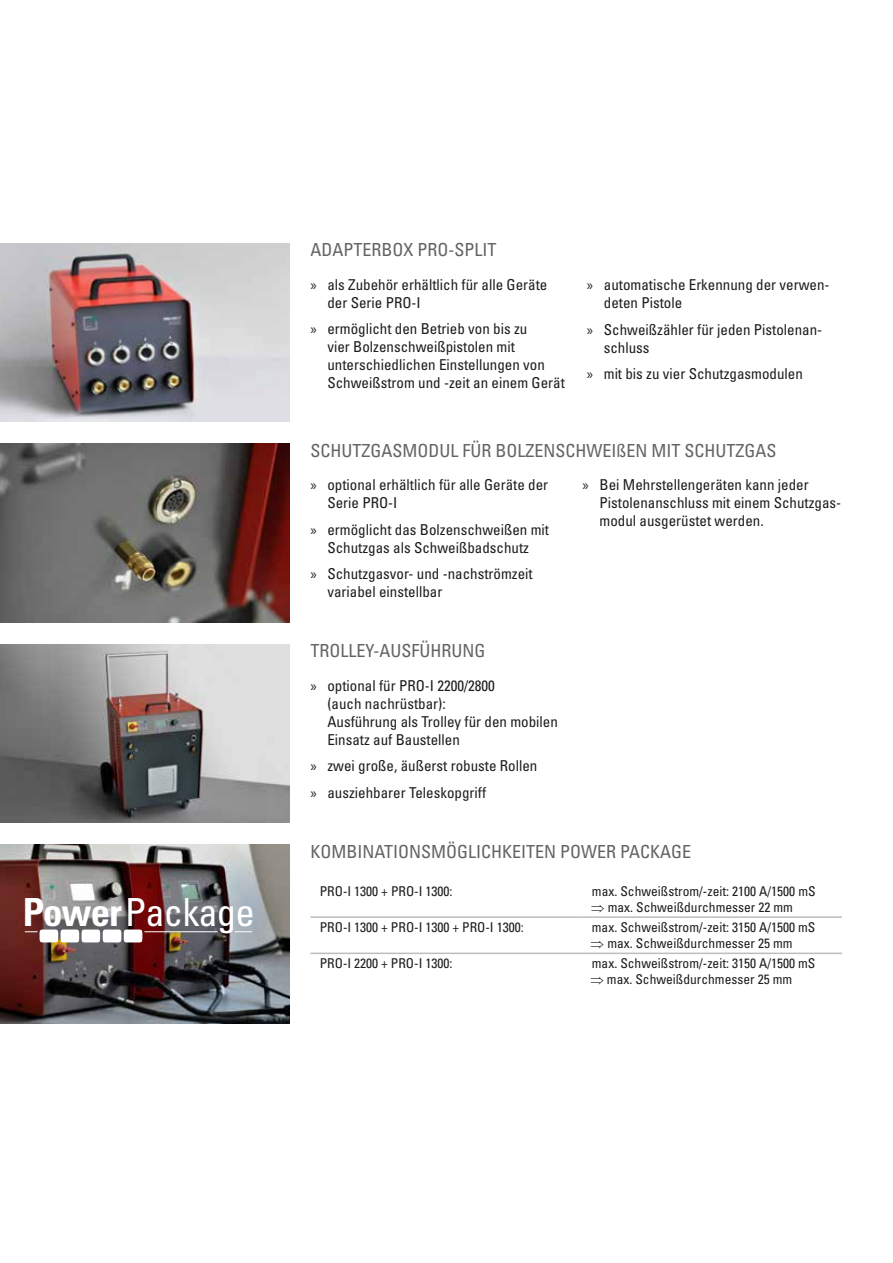
<style>
.page{position:relative;width:893px;height:1263px;background:#fff}
.page>*{position:absolute;margin:0;border:0;box-sizing:border-box;transform-origin:0 0}
.t1{font:condensed 38.7px "Univers LT Std";letter-spacing:-.025em;color:#fff}
.t2{font:condensed 18px "Univers LT Std";color:#646463}
.t3{font:condensed 15px/18px "Univers LT Std";color:#1d1d1b}
.t4{font:condensed 13.5px/16.2px "Univers LT Std";color:#1d1d1b}
.s1{font-family:"Univers LT Pro";font-weight:700}
.s2{font-family:"Myriad Pro";font-stretch:normal}
</style>
<div class="page">
<img style="left:0;top:444px;width:289px;height:178px">
<img style="left:0;top:243px;width:289px;height:179px">
<img style="left:0;top:644px;width:289px;height:179px">
<img style="left:0;top:845px;width:289px;height:178px">
<svg style="left:39px;top:929px;width:104px;height:13px"></svg>
<hr style="left:310px;top:952px;width:273px;height:2px;background:#bdbdbc">
<hr style="left:583px;top:952px;width:259px;height:2px;background:#bdbdbc">
<hr style="left:310px;top:916px;width:273px;height:2px;background:#bdbdbc">
<hr style="left:583px;top:916px;width:259px;height:2px;background:#bdbdbc">
<h1 class="t1" style="left:23px;top:887px;width:234px"><span class="s1">Power</span>Package</h1>
<p class="t2" style="left:310px;top:238px;width:188px">ADAPTERBOX PRO-SPLIT</p>
<p class="t3" style="left:327px;top:275px;width:221px;text-indent:-17px"><span class="s2">»</span> als Zubehör erhältlich für alle Geräte der Serie PRO-I</p>
<p class="t3" style="left:327px;top:320px;width:239px;text-indent:-17px"><span class="s2">»</span> ermöglicht den Betrieb von bis zu<br>vier Bolzenschweißpistolen mit unterschiedlichen Einstellungen von Schweißstrom und -zeit an einem Gerät</p>
<p class="t3" style="left:604px;top:276px;width:227px;text-indent:-17px"><span class="s2">»</span> automatische Erkennung der verwen&shy;deten Pistole</p>
<p class="t3" style="left:604px;top:320px;width:220px;text-indent:-17px"><span class="s2">»</span> Schweißzähler für jeden Pistolenan&shy;schluss</p>
<p class="t3" style="left:587px;top:365px;width:218px"><span class="s2">»</span> mit bis zu vier Schutzgasmodulen</p>
<p class="t2" style="left:310px;top:439px;width:468px">SCHUTZGASMODUL FÜR BOLZENSCHWEIßEN MIT SCHUTZGAS</p>
<p class="t3" style="left:327px;top:476px;width:222px;text-indent:-17px"><span class="s2">»</span> optional erhältlich für alle Geräte der<br>Serie PRO-I</p>
<p class="t3" style="left:310px;top:520px;width:240px;text-align:center"><span class="s2">»</span> ermöglicht das Bolzenschweißen mit<br>Schutzgas als Schweißbadschutz</p>
<p class="t3" style="left:327px;top:565px;width:207px;text-indent:-17px"><span class="s2">»</span> Schutzgasvor- und -nachströmzeit variabel einstellbar</p>
<p class="t2" style="left:310px;top:639px;width:176px">TROLLEY-AUSFÜHRUNG</p>
<p class="t3" style="left:327px;top:676px;width:232px;text-indent:-17px"><span class="s2">»</span> optional für PRO-I 2200/2800<br>(auch nachrüstbar):<br>Ausführung als Trolley für den mobilen<br>Einsatz auf Baustellen</p>
<p class="t3" style="left:310px;top:752px;width:228px;line-height:26.5px"><span class="s2">»</span> zwei große, äußerst robuste Rollen <span class="s2">»</span> ausziehbarer Teleskopgriff</p>
<p class="t3" style="left:600px;top:476px;width:243px;text-indent:-17px"><span class="s2">»</span> Bei Mehrstellengeräten kann jeder<br>Pistolenanschluss mit einem Schutzgas&shy;modul ausgerüstet werden.</p>
<p class="t2" style="left:310px;top:840px;width:382px">KOMBINATIONSMÖGLICHKEITEN POWER PACKAGE</p>
<p class="t4" style="left:320px;top:883px;width:134px">PRO-I 1300 + PRO-I 1300:</p>
<p class="t4" style="left:591px;top:883px;width:226px">max. Schweißstrom/-zeit: 2100 A/1500 mS ⇒ max. Schweißdurchmesser 22 mm</p>
<p class="t4" style="left:320px;top:919px;width:205px">PRO-I 1300 + PRO-I 1300 + PRO-I 1300:</p>
<p class="t4" style="left:591px;top:919px;width:226px">max. Schweißstrom/-zeit: 3150 A/1500 mS ⇒ max. Schweißdurchmesser 25 mm</p>
<p class="t4" style="left:320px;top:955px;width:134px">PRO-I 2200 + PRO-I 1300:</p>
<p class="t4" style="left:591px;top:955px;width:226px">max. Schweißstrom/-zeit: 3150 A/1500 mS ⇒ max. Schweißdurchmesser 25 mm</p>
</div>
